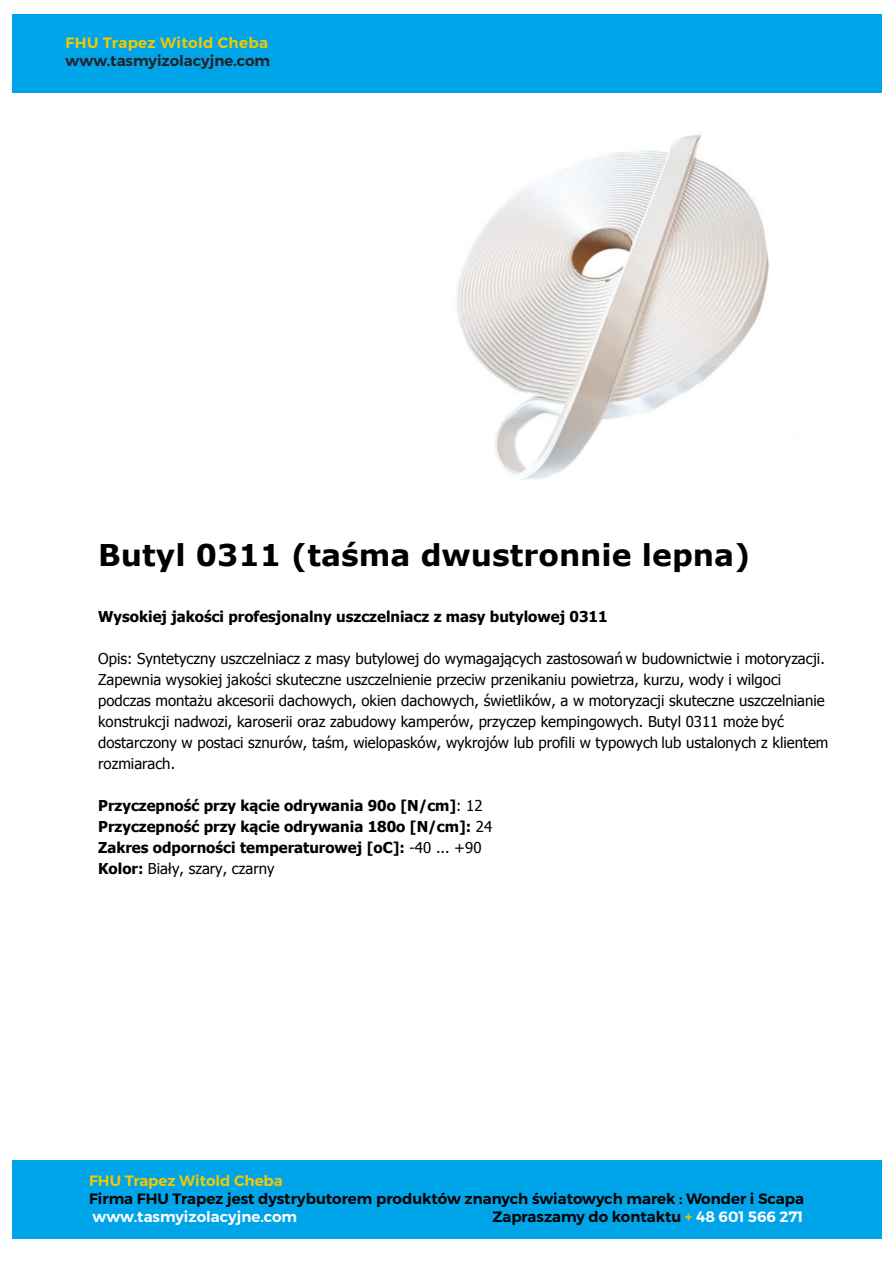
<style>
.page{position:relative;width:893px;height:1263px;background:#fff}
.page>*{position:absolute;margin:0;border:0;box-sizing:border-box;transform-origin:0 0}
.t1{font:700 29.85px "Verdana";color:#000}
.t2{font:15px/21px "Tahoma";color:#000}
.t3{font:700 15px/21px "Tahoma";color:#000}
.t4{font:600 15px "Montserrat";color:#000}
.t5{font:600 15px "Montserrat";color:#fff}
.t6{font:600 15px "Montserrat";color:#212125}
.t7{font:600 15px "Montserrat";color:#f0c900}
.t8{font:600 15px "Montserrat";letter-spacing:.025em;color:#f0c900}
.s1{font-weight:400}
.s2{color:#f0c900}
.s3{color:#fff}
</style>
<div class="page">
<div style="left:12px;top:1160px;width:869px;height:78px;background:#00a4e8"></div>
<div style="left:12px;top:14px;width:869px;height:78px;background:#00a4e8"></div>
<img style="left:456px;top:134px;width:313px;height:346px">
<p class="t8" style="left:66px;top:34px;width:204px">FHU Trapez Witold Cheba</p>
<p class="t6" style="left:66px;top:52px;width:206px">www.tasmyizolacyjne.com</p>
<h1 class="t1" style="left:98px;top:534px;width:654px">Butyl 0311 (taśma dwustronnie lepna)</h1>
<p class="t3" style="left:98px;top:605px;width:511px">Wysokiej jakości profesjonalny uszczelniacz z masy butylowej 0311</p>
<p class="t2" style="left:98px;top:647px;width:732px">Opis: Syntetyczny uszczelniacz z masy butylowej do wymagających zastosowań w budownictwie i motoryzacji.<br>Zapewnia wysokiej jakości skuteczne uszczelnienie przeciw przenikaniu powietrza, kurzu, wody i wilgoci podczas montażu akcesorii dachowych, okien dachowych, świetlików, a w motoryzacji skuteczne uszczelnianie konstrukcji nadwozi, karoserii oraz zabudowy kamperów, przyczep kempingowych. Butyl 0311 może być dostarczony w postaci sznurów, taśm, wielopasków, wykrojów lub profili w typowych lub ustalonych z klientem rozmiarach.</p>
<p class="t3" style="left:98px;top:794px;width:396px">Przyczepność przy kącie odrywania 90o [N/cm]<span class="s1">: 12<br></span>Przyczepność przy kącie odrywania 180o [N/cm]: <span class="s1">24<br></span>Zakres odporności temperaturowej [oC]: <span class="s1">-40 ... +90<br></span>Kolor: <span class="s1">Biały, szary, czarny</span></p>
<p class="t7" style="left:89px;top:1172px;width:195px">FHU Trapez Witold Cheba</p>
<p class="t4" style="left:89px;top:1190px;width:716px">Firma FHU Trapez jest dystrybutorem produktów znanych światowych marek : Wonder i Scapa</p>
<p class="t5" style="left:93px;top:1208px;width:206px">www.tasmyizolacyjne.com</p>
<p class="t4" style="left:492px;top:1208px;width:312px">Zapraszamy do kontaktu <span class="s2">+</span> <span class="s3">48 601 566 271</span></p>
</div>
